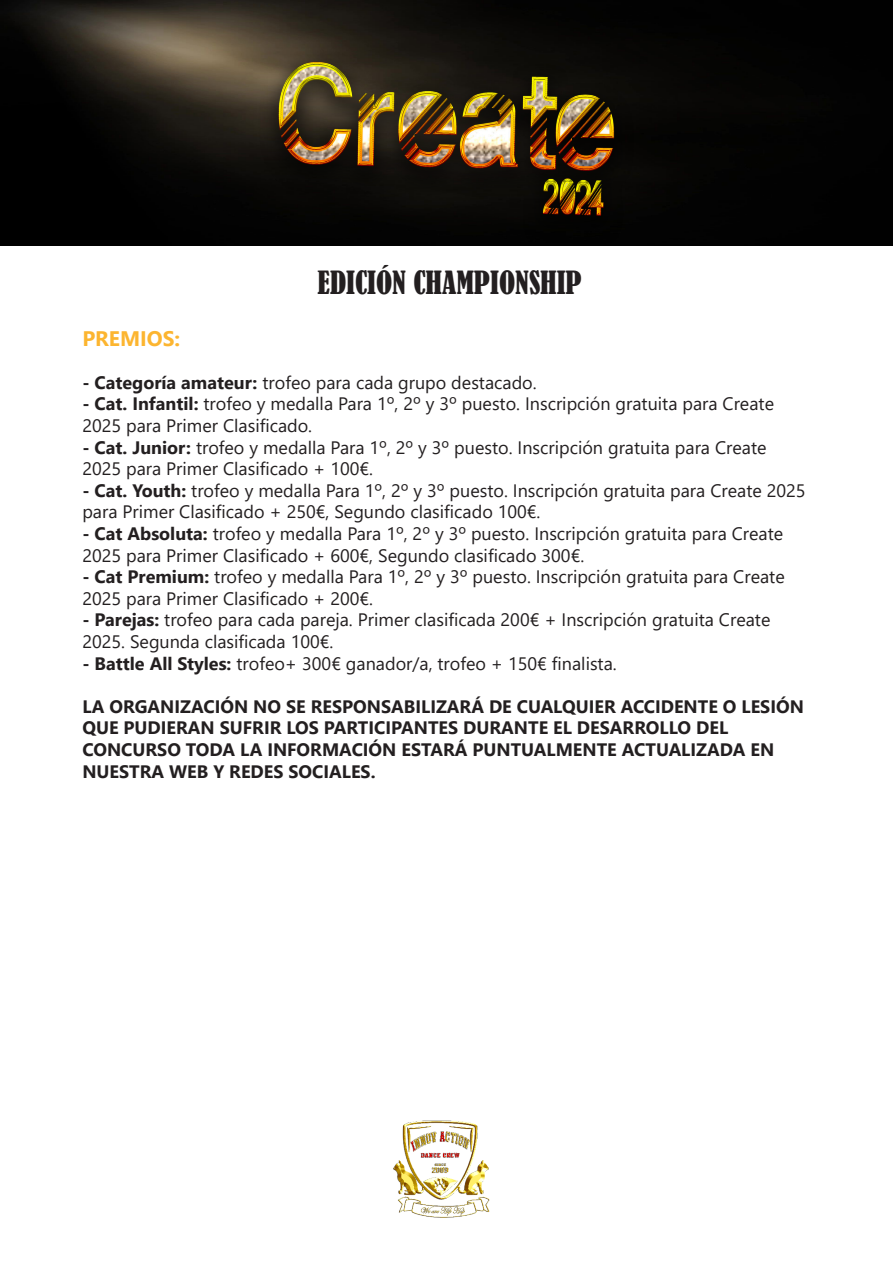
<style>
.page{position:relative;width:893px;height:1263px;background:#fff}
.page>*{position:absolute;margin:0;border:0;box-sizing:border-box;transform-origin:0 0}
.t1{font:condensed 30px "Bernard";color:#231f20}
.t2{font:700 21px "Segoe UI";color:#fcb530}
.t3{font:18px/21.6px "Segoe UI";color:#231f20}
.t4{font:700 18px/21.6px "Segoe UI";color:#231f20}
.s1{font-weight:700}
</style>
<div class="page">
<img style="left:393px;top:1120px;width:97px;height:98px">
<img style="left:0;top:0;width:893px;height:246px">
<img style="left:212px;top:3px;width:469px;height:243px">
<p class="t1" style="left:318px;top:265px;width:266px">EDICIÓN CHAMPIONSHIP</p>
<p class="t2" style="left:82px;top:318px;width:99px">PREMIOS:</p>
<p class="t3" style="left:82px;top:370px;width:456px"><span class="s1">- Categoría amateur:</span> trofeo para cada grupo destacado.</p>
<p class="t3" style="left:82px;top:392px;width:693px"><span class="s1">- Cat. Infantil:</span> trofeo y medalla Para 1º, 2º y 3º puesto. Inscripción gratuita para Create<br>2025 para Primer Clasificado.</p>
<p class="t3" style="left:82px;top:435px;width:686px"><span class="s1">- Cat. Junior:</span> trofeo y medalla Para 1º, 2º y 3º puesto. Inscripción gratuita para Create<br>2025 para Primer Clasificado + 100€.</p>
<p class="t3" style="left:82px;top:478px;width:725px"><span class="s1">- Cat. Youth:</span> trofeo y medalla Para 1º, 2º y 3º puesto. Inscripción gratuita para Create 2025 para Primer Clasificado + 250€, Segundo clasificado 100€.</p>
<p class="t3" style="left:82px;top:521px;width:702px"><span class="s1">- Cat Absoluta:</span> trofeo y medalla Para 1º, 2º y 3º puesto. Inscripción gratuita para Create<br>2025 para Primer Clasificado + 600€, Segundo clasificado 300€.</p>
<p class="t3" style="left:82px;top:564px;width:704px"><span class="s1">- Cat Premium:</span> trofeo y medalla Para 1º, 2º y 3º puesto. Inscripción gratuita para Create<br>2025 para Primer Clasificado + 200€.</p>
<p class="t3" style="left:82px;top:608px;width:690px"><span class="s1">- Parejas:</span> trofeo para cada pareja. Primer clasificada 200€ + Inscripción gratuita Create<br>2025. Segunda clasificada 100€.</p>
<p class="t3" style="left:82px;top:651px;width:536px"><span class="s1">- Battle All Styles:</span> trofeo+ 300€ ganador/a, trofeo + 150€ finalista.</p>
<p class="t4" style="left:82px;top:694px;width:723px">LA ORGANIZACIÓN NO SE RESPONSABILIZARÁ DE CUALQUIER ACCIDENTE O LESIÓN<br>QUE PUDIERAN SUFRIR LOS PARTICIPANTES DURANTE EL DESARROLLO DEL</p>
<p class="t4" style="left:82px;top:737px;width:693px">CONCURSO TODA LA INFORMACIÓN ESTARÁ PUNTUALMENTE ACTUALIZADA EN<br>NUESTRA WEB Y REDES SOCIALES.</p>
</div>
